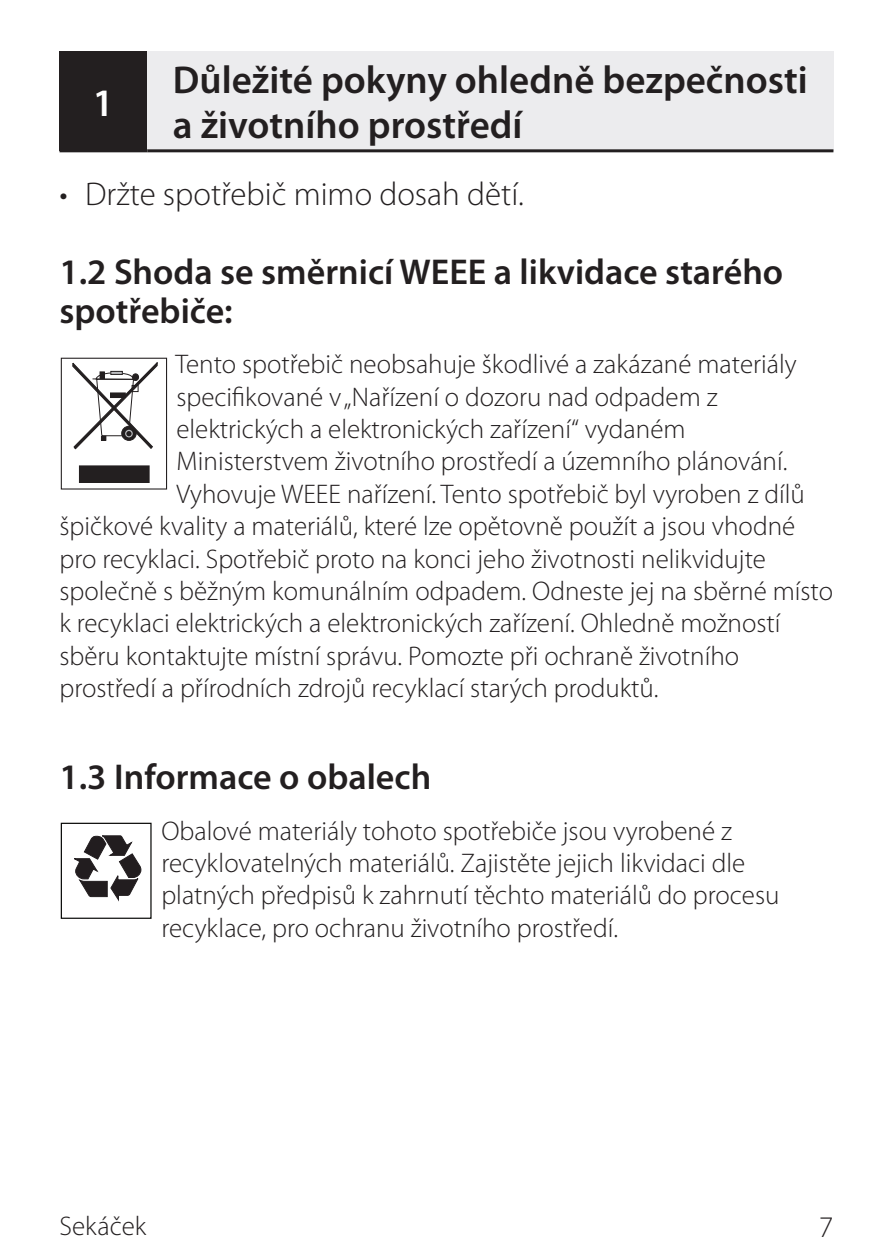
<style>
.page{position:relative;width:893px;height:1259px;background:#fff}
.page>*{position:absolute;margin:0;border:0;box-sizing:border-box;transform-origin:0 0}
.Nadpis_13{font:600 39px/45px "Myriad Pro";color:#231f20}
.Nadpis_13-2{font:600 39px "Myriad Pro";color:#fff}
.Podnadpis_12{font:600 36px/39px "Myriad Pro";color:#231f20}
.Odsadený_11{font:300 33px "Myriad Pro";color:#231f20}
.t1{font:300 30px "Myriad Pro";color:#231f20}
.Základný_9{font:300 27px/32.4px "Myriad Pro";color:#231f20}
</style>
<div class="page">
<div style="left:60px;top:51px;width:87px;height:100px;background:#231f20"></div>
<div style="left:147px;top:51px;width:686px;height:100px;background:#ececee"></div>
<hr style="left:60px;top:149px;width:87px;height:3px;background:#231f20">
<hr style="left:147px;top:149px;width:686px;height:3px;background:#231f20">
<div style="left:79px;top:466px;width:70px;height:16px;background:#231f20"></div>
<svg style="left:73px;top:362px;width:84px;height:87px"></svg>
<div style="left:61px;top:358px;width:106px;height:131px;border:1px solid #231f20"></div>
<svg style="left:60px;top:822px;width:82px;height:96px"></svg>
<div style="left:61px;top:822px;width:91px;height:97px;border:1px solid #040503"></div>
<p class="Nadpis_13" style="left:173px;top:56px;width:636px">Důležité pokyny ohledně bezpečnosti a životního prostředí</p>
<p class="Odsadený_11" style="left:60px;top:176px;width:466px">• Držte spotřebič mimo dosah dětí.</p>
<p class="Nadpis_13-2" style="left:93px;top:78px;width:22px">1</p>
<p class="Podnadpis_12" style="left:60px;top:251px;width:725px">1.2 Shoda se směrnicí WEEE a likvidace starého spotřebiče:</p>
<p class="Základný_9" style="left:175px;top:348px;width:623px">Tento spotřebič neobsahuje škodlivé a zakázané materiály</p>
<p class="Základný_9" style="left:176px;top:381px;width:543px">specifikované v „Nařízení o dozoru nad odpadem z</p>
<p class="Základný_9" style="left:176px;top:413px;width:511px">elektrických a elektronických zařízení“ vydaném</p>
<p class="Základný_9" style="left:176px;top:445px;width:612px">Ministerstvem životního prostředí a územního plánování.</p>
<p class="Základný_9" style="left:176px;top:478px;width:630px">Vyhovuje WEEE nařízení. Tento spotřebič byl vyroben z dílů</p>
<p class="Základný_9" style="left:60px;top:510px;width:737px">špičkové kvality a materiálů, které lze opětovně použít a jsou vhodné</p>
<p class="Základný_9" style="left:60px;top:543px;width:708px">pro recyklaci. Spotřebič proto na konci jeho životnosti nelikvidujte</p>
<p class="Základný_9" style="left:60px;top:575px;width:775px">společně s běžným komunálním odpadem. Odneste jej na sběrné místo</p>
<p class="Základný_9" style="left:60px;top:607px;width:722px">k recyklaci elektrických a elektronických zařízení. Ohledně možností</p>
<p class="Základný_9" style="left:60px;top:640px;width:681px">sběru kontaktujte místní správu. Pomozte při ochraně životního</p>
<p class="Základný_9" style="left:60px;top:672px;width:600px">prostředí a přírodních zdrojů recyklací starých produktů.</p>
<p class="Podnadpis_12" style="left:60px;top:756px;width:373px">1.3 Informace o obalech</p>
<p class="Základný_9" style="left:161px;top:814px;width:619px">Obalové materiály tohoto spotřebiče jsou vyrobené z recyklovatelných materiálů. Zajistěte jejich likvidaci dle platných předpisů k zahrnutí těchto materiálů do procesu recyklace, pro ochranu životního prostředí.</p>
<p class="Základný_9" style="left:60px;top:1209px;width:88px">Sekáček</p>
<p class="t1" style="left:819px;top:1210px;width:16px">7</p>
</div>
